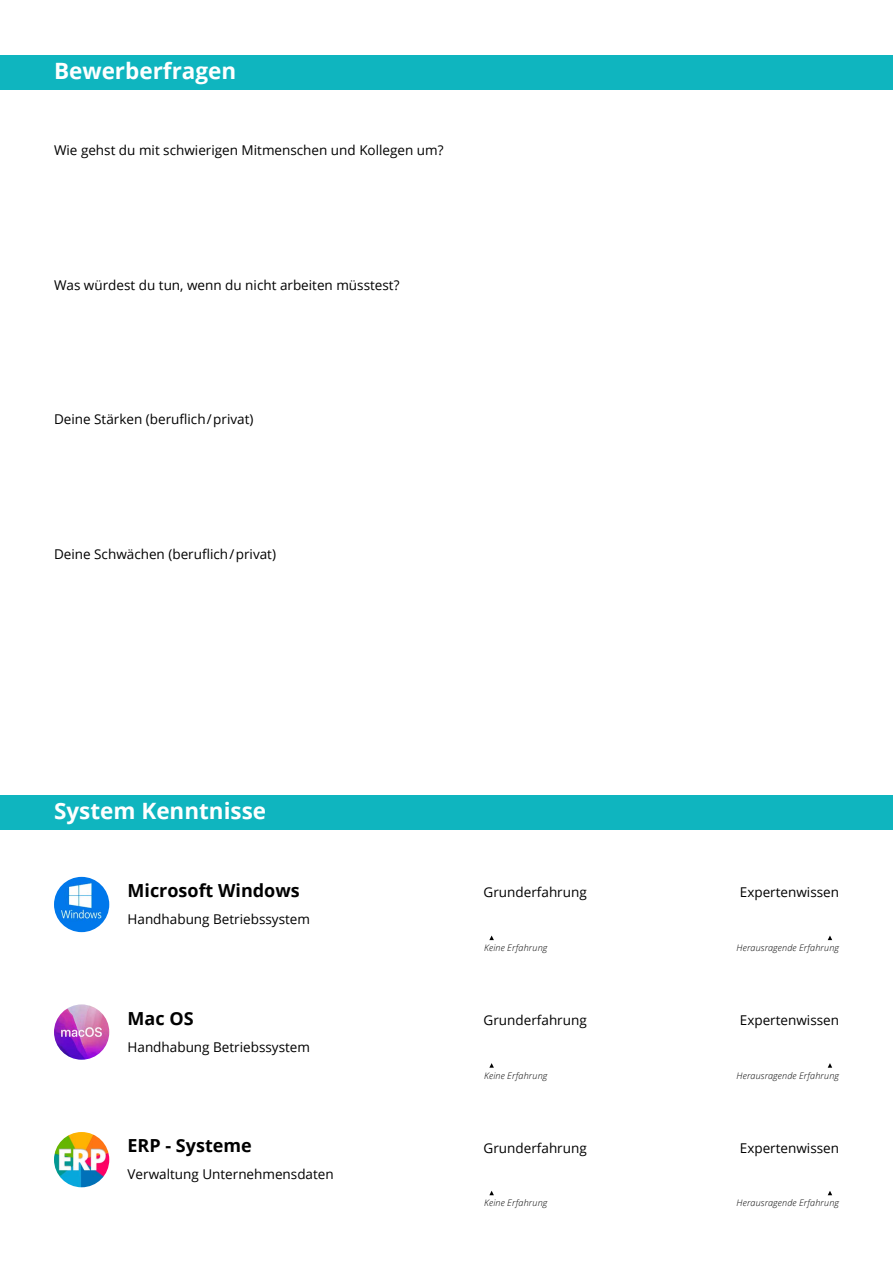
<style>
.page{position:relative;width:893px;height:1263px;background:#fff}
.page>*{position:absolute;margin:0;border:0;box-sizing:border-box;transform-origin:0 0}
.t1{font:700 22.5px "Open Sans";color:#fff}
.t2{font:700 18px "Open Sans";color:#000}
.t3{font:13.5px "Open Sans";color:#000}
.t4{font:italic 300 9px "Open Sans";letter-spacing:.02em;color:#000}
</style>
<div class="page">
<img style="left:54px;top:1132px;width:55px;height:55px;border-radius:28px">
<img style="left:54px;top:877px;width:55px;height:55px;border-radius:28px">
<img style="left:54px;top:1004px;width:55px;height:56px;border-radius:28px">
<div style="left:0;top:55px;width:893px;height:34px;background:#0fb5bf"></div>
<div style="left:0;top:795px;width:893px;height:34px;background:#0fb5bf"></div>
<svg style="left:489px;top:935px;width:5px;height:5px"></svg>
<svg style="left:828px;top:935px;width:4px;height:5px"></svg>
<svg style="left:489px;top:1063px;width:5px;height:5px"></svg>
<svg style="left:828px;top:1063px;width:4px;height:5px"></svg>
<svg style="left:489px;top:1191px;width:5px;height:4px"></svg>
<svg style="left:828px;top:1191px;width:4px;height:4px"></svg>
<h1 class="t1" style="left:54px;top:55px;width:184px">Bewerberfragen</h1>
<h1 class="t1" style="left:54px;top:55px;width:178px">H adlin rechts</h1>
<p class="t3" style="left:54px;top:141px;width:391px">Wie gehst du mit schwierigen Mitmenschen und Kollegen um?</p>
<p class="t3" style="left:54px;top:275px;width:347px">Was würdest du tun, wenn du nicht arbeiten müsstest?</p>
<p class="t3" style="left:54px;top:410px;width:201px">Deine Stärken (beruflich/privat)</p>
<p class="t3" style="left:54px;top:545px;width:224px">Deine Schwächen (beruflich/privat)</p>
<h1 class="t1" style="left:54px;top:795px;width:214px">System Kenntnisse</h1>
<h2 class="t2" style="left:128px;top:878px;width:174px">Microsoft Windows</h2>
<p class="t3" style="left:128px;top:910px;width:184px">Handhabung Betriebssystem</p>
<h2 class="t2" style="left:128px;top:1005px;width:68px">Mac OS</h2>
<p class="t3" style="left:128px;top:1037px;width:184px">Handhabung Betriebssystem</p>
<h2 class="t2" style="left:128px;top:1133px;width:126px">ERP - Systeme</h2>
<p class="t3" style="left:128px;top:1165px;width:208px">Verwaltung Unternehmensdaten</p>
<p class="t3" style="left:484px;top:883px;width:105px">Grunderfahrung</p>
<p class="t3" style="left:740px;top:883px;width:101px">Expertenwissen</p>
<p class="t4" style="left:484px;top:941px;width:65px">Keine Erfahrung</p>
<p class="t4" style="left:737px;top:941px;width:104px">Herausragende Erfahrung</p>
<p class="t3" style="left:484px;top:1011px;width:105px">Grunderfahrung</p>
<p class="t3" style="left:740px;top:1011px;width:101px">Expertenwissen</p>
<p class="t4" style="left:484px;top:1069px;width:65px">Keine Erfahrung</p>
<p class="t4" style="left:737px;top:1069px;width:104px">Herausragende Erfahrung</p>
<p class="t3" style="left:484px;top:1138px;width:105px">Grunderfahrung</p>
<p class="t3" style="left:740px;top:1138px;width:101px">Expertenwissen</p>
<p class="t4" style="left:484px;top:1196px;width:65px">Keine Erfahrung</p>
<p class="t4" style="left:737px;top:1196px;width:104px">Herausragende Erfahrung</p>
</div>
